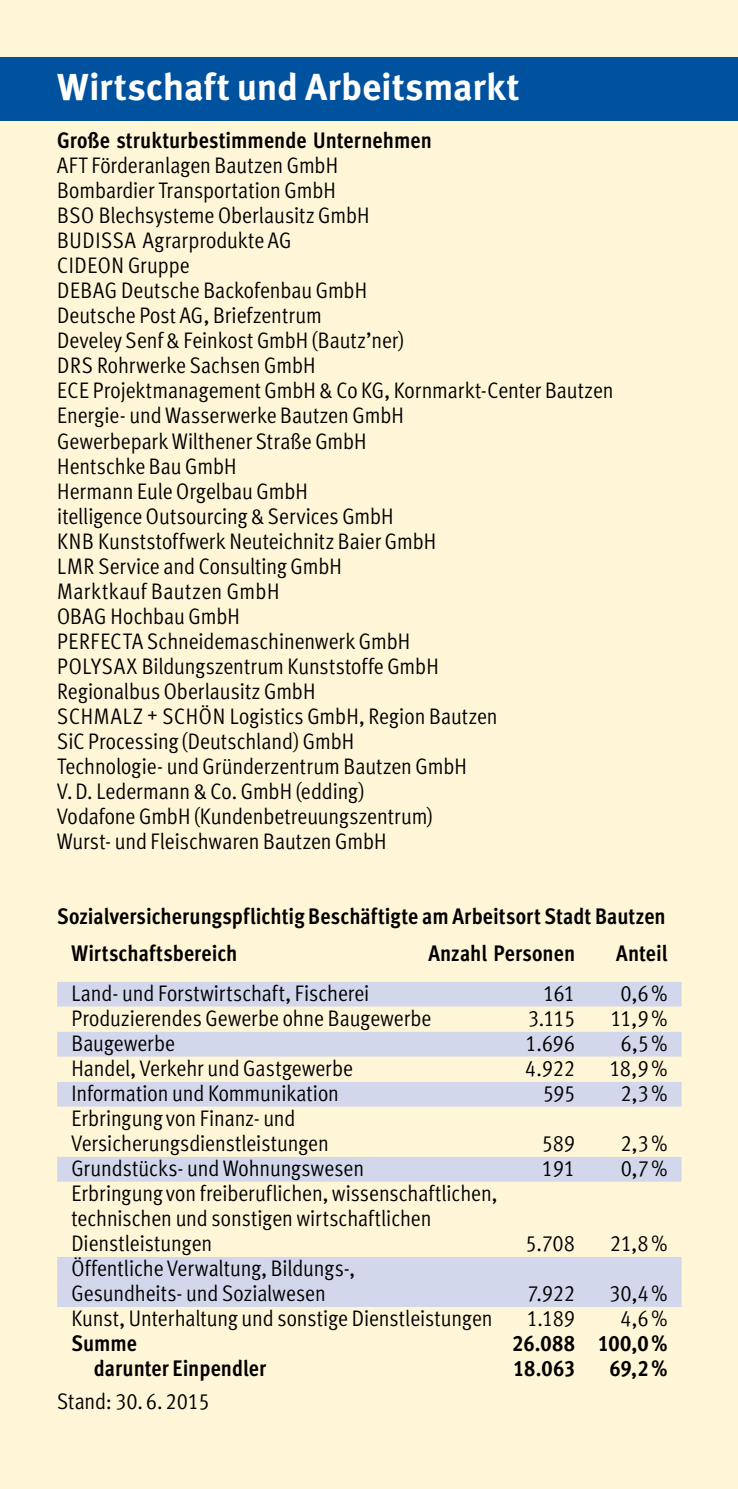
<style>
.page{position:relative;width:738px;height:1489px;background:#fff}
.page>*{position:absolute;margin:0;border:0;box-sizing:border-box;transform-origin:0 0}
.t1{font:700 37.5px "Meta Pro";letter-spacing:-.005em;color:#fff}
.t2{font:22.5px/25px "Meta Cond Normal LF";color:#000}
.t3{font:22.5px/37.5px "Meta Cond Bold LF";color:#000}
</style>
<div class="page">
<div style="left:0;top:0;width:737px;height:1488px;background:#fff5d7"></div>
<div style="left:0;top:57px;width:737px;height:63px;background:#00519e"></div>
<div style="left:57px;top:981px;width:624px;height:25px;background:#d3d7eb"></div>
<div style="left:57px;top:1031px;width:624px;height:25px;background:#d3d7eb"></div>
<div style="left:57px;top:1081px;width:624px;height:25px;background:#d3d7eb"></div>
<div style="left:57px;top:1156px;width:624px;height:25px;background:#d3d7eb"></div>
<div style="left:57px;top:1256px;width:624px;height:25px;background:#d3d7eb"></div>
<div style="left:57px;top:1280px;width:624px;height:27px;background:#d3d7eb"></div>
<div style="left:57px;top:1306px;width:624px;height:25px;background:#fff5d7"></div>
<h1 class="t1" style="left:57px;top:63px;width:463px">Wirtschaft und Arbeitsmarkt</h1>
<p class="t3" style="left:57px;top:121px;width:376px">Große strukturbestimmende Unternehmen</p>
<p class="t2" style="left:57px;top:153px;width:557px">AFT Förderanlagen Bautzen GmbH<br>Bombardier Transportation GmbH<br>BSO Blechsysteme Oberlausitz GmbH<br>BUDISSA Agrarprodukte AG<br>CIDEON Gruppe<br>DEBAG Deutsche Backofenbau GmbH<br>Deutsche Post AG, Briefzentrum<br>Develey Senf &amp; Feinkost GmbH (Bautz’ner)<br>DRS Rohrwerke Sachsen GmbH<br>ECE Projektmanagement GmbH &amp; Co KG, Kornmarkt-Center Bautzen Energie- und Wasserwerke Bautzen GmbH<br>Gewerbepark Wilthener Straße GmbH<br>Hentschke Bau GmbH<br>Hermann Eule Orgelbau GmbH<br>itelligence Outsourcing &amp; Services GmbH<br>KNB Kunststoffwerk Neuteichnitz Baier GmbH<br>LMR Service and Consulting GmbH<br>Marktkauf Bautzen GmbH<br>OBAG Hochbau GmbH<br>PERFECTA Schneidemaschinenwerk GmbH<br>POLYSAX Bildungszentrum Kunststoffe GmbH<br>Regionalbus Oberlausitz GmbH<br>SCHMALZ + SCHÖN Logistics GmbH, Region Bautzen<br>SiC Processing (Deutschland) GmbH<br>Technologie- und Gründerzentrum Bautzen GmbH<br>V. D. Ledermann &amp; Co. GmbH (edding)<br>Vodafone GmbH (Kundenbetreuungszentrum)<br>Wurst- und Fleischwaren Bautzen GmbH</p>
<p class="t3" style="left:71px;top:896px;width:595px;text-indent:-14px">Sozialversicherungspflichtig Beschäftigte am Arbeitsort Stadt Bautzen<br>Wirtschaftsbereich</p>
<p class="t3" style="left:428px;top:934px;width:148px">Anzahl Personen</p>
<p class="t3" style="left:615px;top:934px;width:53px">Anteil</p>
<p class="t2" style="left:71px;top:980px;width:299px">Land- und Forstwirtschaft, Fischerei</p>
<p class="t2" style="left:543px;top:980px;width:33px">161</p>
<p class="t2" style="left:620px;top:980px;width:48px">0,6 %</p>
<p class="t2" style="left:71px;top:1005px;width:361px">Produzierendes Gewerbe ohne Baugewerbe</p>
<p class="t2" style="left:527px;top:1005px;width:49px">3.115</p>
<p class="t2" style="left:610px;top:1005px;width:58px">11,9 %</p>
<p class="t2" style="left:71px;top:1030px;width:105px">Baugewerbe</p>
<p class="t2" style="left:525px;top:1030px;width:51px">1.696</p>
<p class="t2" style="left:620px;top:1030px;width:48px">6,5 %</p>
<p class="t2" style="left:71px;top:1055px;width:283px">Handel, Verkehr und Gastgewerbe</p>
<p class="t2" style="left:524px;top:1055px;width:52px">4.922</p>
<p class="t2" style="left:609px;top:1055px;width:59px">18,9 %</p>
<p class="t2" style="left:71px;top:1080px;width:269px">Information und Kommunikation</p>
<p class="t2" style="left:542px;top:1080px;width:34px">595</p>
<p class="t2" style="left:620px;top:1080px;width:48px">2,3 %</p>
<p class="t2" style="left:71px;top:1105px;width:259px">Erbringung von Finanz- und<br>Versicherungsdienstleistungen</p>
<p class="t2" style="left:541px;top:1130px;width:35px">589</p>
<p class="t2" style="left:620px;top:1130px;width:48px">2,3 %</p>
<p class="t2" style="left:71px;top:1155px;width:294px">Grundstücks- und Wohnungswesen</p>
<p class="t2" style="left:541px;top:1155px;width:35px">191</p>
<p class="t2" style="left:620px;top:1155px;width:48px">0,7 %</p>
<p class="t2" style="left:71px;top:1180px;width:427px">Erbringung von freiberuflichen, wissenschaftlichen, technischen und sonstigen wirtschaftlichen<br>Dienstleistungen</p>
<p class="t2" style="left:525px;top:1230px;width:51px">5.708</p>
<p class="t2" style="left:609px;top:1230px;width:59px">21,8 %</p>
<p class="t2" style="left:71px;top:1255px;width:285px">Öffentliche Verwaltung, Bildungs-,<br>Gesundheits- und Sozialwesen</p>
<p class="t2" style="left:526px;top:1280px;width:50px">7.922</p>
<p class="t2" style="left:608px;top:1280px;width:60px">30,4 %</p>
<p class="t2" style="left:71px;top:1305px;width:422px">Kunst, Unterhaltung und sonstige Dienstleistungen</p>
<p class="t2" style="left:526px;top:1305px;width:50px">1.189</p>
<p class="t2" style="left:619px;top:1305px;width:49px">4,6 %</p>
<p class="t3" style="left:71px;top:1324px;width:67px">Summe</p>
<p class="t3" style="left:512px;top:1324px;width:156px">26.088 100,0 %</p>
<p class="t3" style="left:94px;top:1349px;width:174px">darunter Einpendler</p>
<p class="t3" style="left:512px;top:1349px;width:63px">18.063</p>
<p class="t3" style="left:609px;top:1349px;width:59px">69,2 %</p>
<p class="t2" style="left:57px;top:1387px;width:153px">Stand: 30. 6. 2015</p>
</div>
